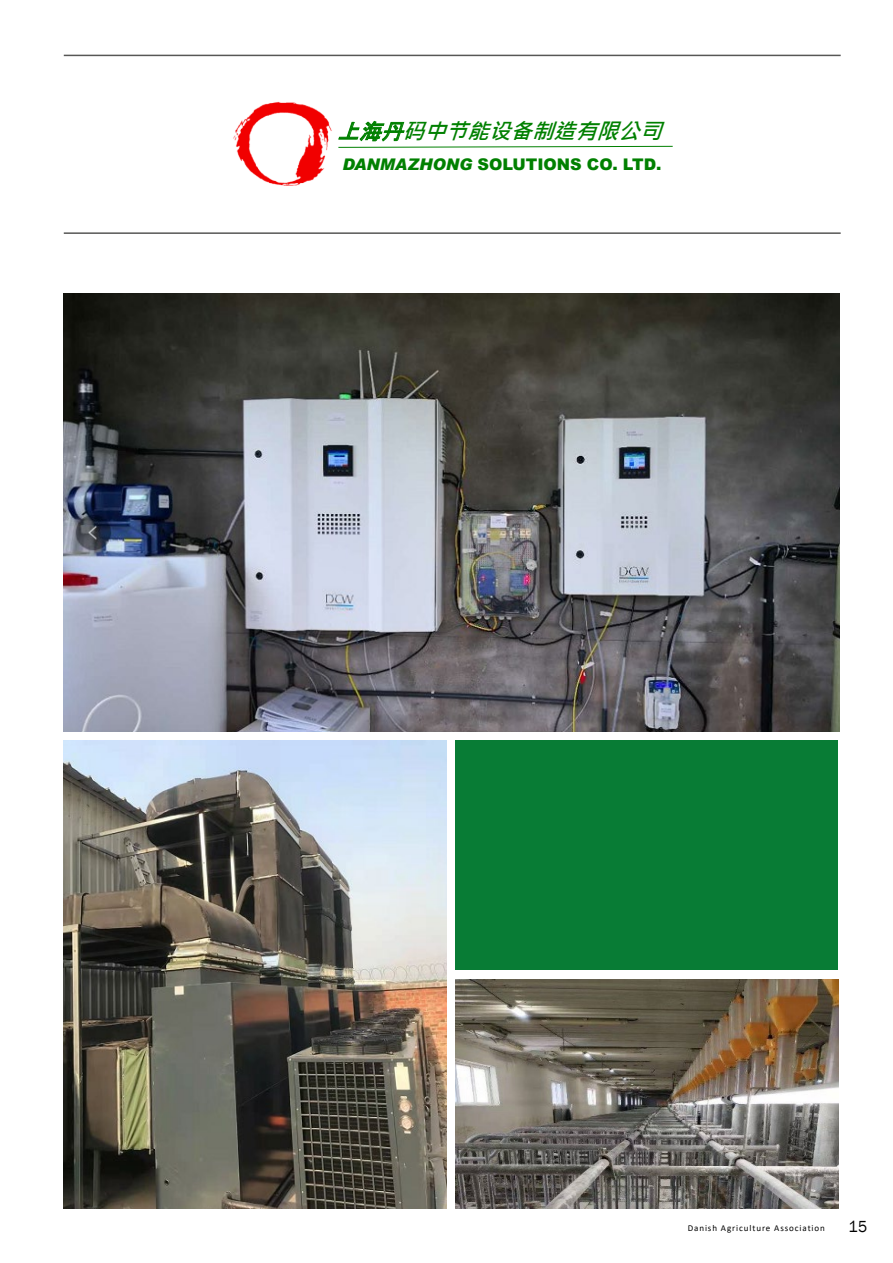
<style>
.page{position:relative;width:893px;height:1263px;background:#fff}
.page>*{position:absolute;margin:0;border:0;box-sizing:border-box;transform-origin:0 0}
.t1{font:italic 700 21.6px "Microsoft Jheng Hei";color:#008000}
.t2{font:16.5px "Franklin Gothic";color:#000;scale:.95 1}
.t3{font:900 16.05px "Arial";color:#008000}
.t4{font:9px "Calibri";letter-spacing:.1em;color:#000}
.s1{font-family:"MS Gothic";font-weight:400}
.s2{font-style:italic}
</style>
<div class="page">
<hr style="left:64px;top:55px;width:777px;height:1px;background:#575756">
<hr style="left:64px;top:232px;width:777px;height:2px;background:#575756">
<svg style="left:356px;top:146px;width:317px;height:2px"></svg>
<img style="left:233px;top:101px;width:123px;height:85px">
<div style="left:456px;top:741px;width:382px;height:229px;background:#087c35"></div>
<img style="left:64px;top:293px;width:775px;height:438px">
<img style="left:64px;top:741px;width:382px;height:468px">
<img style="left:456px;top:979px;width:382px;height:230px">
<h1 class="t1" style="left:338px;top:118px;width:334px"><span class="s1">上海丹</span>码中节能设备制造有限公司</h1>
<h3 class="t3" style="left:342px;top:153px;width:321px"><span class="s2">DANMAZHONG</span> SOLUTIONS CO. LTD.</h3>
<p class="t4" style="left:688px;top:1222px;width:139px">Danish Agriculture Association</p>
<h2 class="t2" style="left:848px;top:1216px;width:21px">15</h2>
</div>
